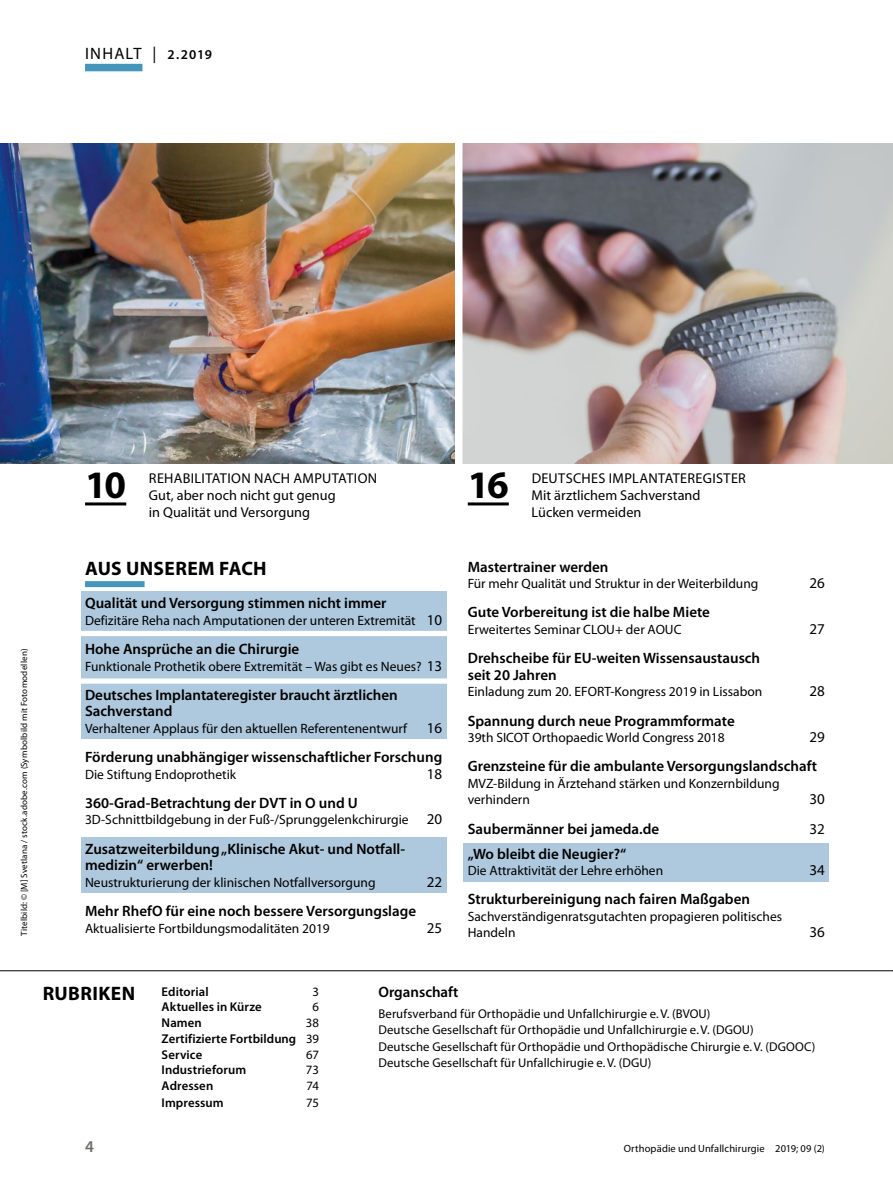
<style>
.page{position:relative;width:893px;height:1187px;background:#fff}
.page>*{position:absolute;margin:0;border:0;box-sizing:border-box;transform-origin:0 0}
.t1{font:700 39px "Myriad Pro";color:#000}
.t2{font:700 19.5px "Myriad Pro";letter-spacing:.02em;color:#000}
.t3{font:16.5px "Myriad Pro";color:#000}
.t4{font:600 16.5px "Myriad Pro";color:#6e6d67}
.t5{font:600 15px/16.5px "Myriad Pro";color:#000}
.t6{font:15px "Myriad Pro";color:#000}
.t7{font:14.25px/17px "Myriad Pro";letter-spacing:.005em;color:#000}
.t8{font:13.5px/16.5px "Myriad Pro";color:#000}
.t9{font:12.75px/16.5px "Myriad Pro";letter-spacing:.005em;color:#000}
.t10{font:600 12.75px/15.8px "Myriad Pro";letter-spacing:.005em;color:#000;text-align:justify}
.t11{font:10.5px "Myriad Pro";letter-spacing:.01em;color:#000}
.t12{font:9px "Myriad Pro";letter-spacing:.02em;color:#000}
.s1{font-weight:600;font-size:13.5px}
.s2{font-size:15px}
.s3{font-weight:400}
</style>
<div class="page">
<div style="left:81px;top:591px;width:365px;height:147px;background:#aec8dd"></div>
<div style="left:81px;top:837px;width:365px;height:55px;background:#aec8dd"></div>
<div style="left:463px;top:843px;width:366px;height:38px;background:#aec8dd"></div>
<div style="left:85px;top:581px;width:60px;height:6px;background:#4596bb"></div>
<img style="left:0;top:144px;width:455px;height:319px">
<img style="left:462px;top:144px;width:431px;height:319px">
<hr style="left:0;top:970px;width:893px;height:1px;background:#000">
<div style="left:77px;top:630px;width:378px;height:6px;background:#fff"></div>
<div style="left:77px;top:678px;width:378px;height:5px;background:#fff"></div>
<hr style="left:468px;top:502px;width:41px;height:3px;background:#000">
<hr style="left:85px;top:502px;width:41px;height:3px;background:#000">
<div style="left:85px;top:64px;width:57px;height:7px;background:#4596bb"></div>
<p class="t3" style="left:85px;top:43px;width:128px">INHALT | <span class="s1">2.2019</span></p>
<p class="t12" style="left:19px;top:935px;width:288px;rotate:-90deg">Titelbild: © [M] Svetlana / stock.adobe.com (Symbolbild mit Fotomodellen)</p>
<h1 class="t1" style="left:85px;top:459px;width:43px">10</h1>
<h1 class="t1" style="left:468px;top:459px;width:43px">16</h1>
<p class="t7" style="left:149px;top:469px;width:230px">REHABILITATION NACH AMPUTATION<br>Gut, aber noch nicht gut genug<br>in Qualität und Versorgung</p>
<p class="t7" style="left:532px;top:469px;width:216px">DEUTSCHES IMPLANTATEREGISTER<br>Mit ärztlichem Sachverstand<br>Lücken vermeiden</p>
<h2 class="t2" style="left:85px;top:555px;width:183px">AUS UNSEREM FACH</h2>
<p class="t5" style="left:85px;top:594px;width:303px">Qualität und Versorgung stimmen nicht immer</p>
<p class="t8" style="left:85px;top:611px;width:359px">Defizitäre Reha nach Amputationen der unteren Extremität <span class="s2">10</span></p>
<p class="t5" style="left:85px;top:640px;width:216px">Hohe Ansprüche an die Chirurgie</p>
<p class="t8" style="left:85px;top:657px;width:359px">Funktionale Prothetik obere Extremität – Was gibt es Neues? <span class="s2">13</span></p>
<p class="t5" style="left:85px;top:686px;width:314px">Deutsches Implantateregister braucht ärztlichen<br>Sachverstand</p>
<p class="t8" style="left:85px;top:719px;width:324px">Verhaltener Applaus für den aktuellen Referentenentwurf</p>
<p class="t6" style="left:427px;top:718px;width:17px">16</p>
<p class="t5" style="left:85px;top:748px;width:359px">Förderung unabhängiger wissenschaftlicher Forschung</p>
<p class="t8" style="left:85px;top:765px;width:153px">Die Stiftung Endoprothetik</p>
<p class="t6" style="left:427px;top:764px;width:17px">18</p>
<p class="t5" style="left:85px;top:794px;width:274px">360-Grad-Betrachtung der DVT in O und U</p>
<p class="t8" style="left:85px;top:811px;width:359px">3D-Schnittbildgebung in der Fuß-/Sprunggelenkchirurgie <span class="s2">20</span></p>
<p class="t5" style="left:85px;top:840px;width:322px">Zusatzweiterbildung „Klinische Akut- und Notfall&shy;medizin“ erwerben!</p>
<p class="t8" style="left:85px;top:873px;width:292px">Neustrukturierung der klinischen Notfallversorgung</p>
<p class="t6" style="left:427px;top:872px;width:17px">22</p>
<p class="t5" style="left:85px;top:902px;width:333px">Mehr RhefO für eine noch bessere Versorgungslage</p>
<p class="t8" style="left:85px;top:919px;width:246px">Aktualisierte Fortbildungsmodalitäten 2019</p>
<p class="t6" style="left:427px;top:918px;width:17px">25</p>
<p class="t5" style="left:468px;top:558px;width:142px">Mastertrainer werden</p>
<p class="t8" style="left:468px;top:575px;width:292px">Für mehr Qualität und Struktur in der Weiterbildung</p>
<p class="t6" style="left:809px;top:574px;width:17px">26</p>
<p class="t5" style="left:468px;top:603px;width:244px">Gute Vorbereitung ist die halbe Miete</p>
<p class="t8" style="left:468px;top:621px;width:215px">Erweitertes Seminar CLOU+ der AOUC</p>
<p class="t6" style="left:809px;top:619px;width:17px">27</p>
<p class="t5" style="left:468px;top:649px;width:294px">Drehscheibe für EU-weiten Wissensaustausch seit 20 Jahren</p>
<p class="t8" style="left:468px;top:683px;width:296px">Einladung zum 20. EFORT-Kongress 2019 in Lissabon</p>
<p class="t6" style="left:809px;top:682px;width:17px">28</p>
<p class="t5" style="left:468px;top:711px;width:268px">Spannung durch neue Programmformate</p>
<p class="t8" style="left:468px;top:729px;width:259px">39th SICOT Orthopaedic World Congress 2018</p>
<p class="t6" style="left:809px;top:727px;width:17px">29</p>
<p class="t5" style="left:468px;top:757px;width:351px">Grenzsteine für die ambulante Versorgungslandschaft</p>
<p class="t8" style="left:468px;top:774px;width:313px">MVZ-Bildung in Ärztehand stärken und Konzernbildung verhindern</p>
<p class="t6" style="left:809px;top:790px;width:17px">30</p>
<p class="t5" style="left:468px;top:819px;width:193px">Saubermänner bei jameda.de</p>
<p class="t6" style="left:809px;top:819px;width:17px">32</p>
<p class="t5" style="left:468px;top:844px;width:160px">„Wo bleibt die Neugier?“</p>
<p class="t8" style="left:468px;top:862px;width:197px">Die Attraktivität der Lehre erhöhen</p>
<p class="t6" style="left:809px;top:860px;width:17px">34</p>
<p class="t5" style="left:468px;top:890px;width:284px">Strukturbereinigung nach fairen Maßgaben</p>
<p class="t8" style="left:468px;top:907px;width:316px">Sachverständigenratsgutachten propagieren politisches<br>Handeln</p>
<p class="t6" style="left:809px;top:923px;width:17px">36</p>
<h2 class="t2" style="left:43px;top:980px;width:94px">RUBRIKEN</h2>
<p class="t10" style="left:162px;top:983px;width:49px">Editorial</p>
<p class="t9" style="left:312px;top:982px;width:8px">3</p>
<p class="t10" style="left:162px;top:998px;width:102px">Aktuelles in Kürze</p>
<p class="t9" style="left:312px;top:998px;width:8px">6</p>
<p class="t10" style="left:162px;top:1014px;width:42px">Namen</p>
<p class="t10" style="left:162px;top:1014px;width:159px;text-indent:144px"><span class="s3">38<br></span>Zertifizierte Fortbildung <span class="s3">39<br></span>Service</p>
<p class="t9" style="left:306px;top:1045px;width:14px">67</p>
<p class="t10" style="left:162px;top:1061px;width:86px">Industrieforum</p>
<p class="t9" style="left:306px;top:1061px;width:15px">73</p>
<p class="t10" style="left:162px;top:1077px;width:53px">Adressen</p>
<p class="t9" style="left:307px;top:1077px;width:14px">74</p>
<p class="t10" style="left:162px;top:1094px;width:64px">Impressum</p>
<p class="t9" style="left:306px;top:1093px;width:14px">75</p>
<p class="t5" style="left:378px;top:983px;width:82px">Organschaft</p>
<p class="t9" style="left:378px;top:1005px;width:438px">Berufsverband für Orthopädie und Unfallchirurgie e. V. (BVOU)<br>Deutsche Gesellschaft für Orthopädie und Unfallchirurgie e. V. (DGOU)<br>Deutsche Gesellschaft für Orthopädie und Orthopädische Chirurgie e. V. (DGOOC)<br>Deutsche Gesellschaft für Unfallchirugie e. V. (DGU)</p>
<p class="t4" style="left:85px;top:1135px;width:10px">4</p>
<p class="t11" style="left:624px;top:1141px;width:203px">Orthopädie und Unfallchirurgie 2019; 09 (2)</p>
</div>
